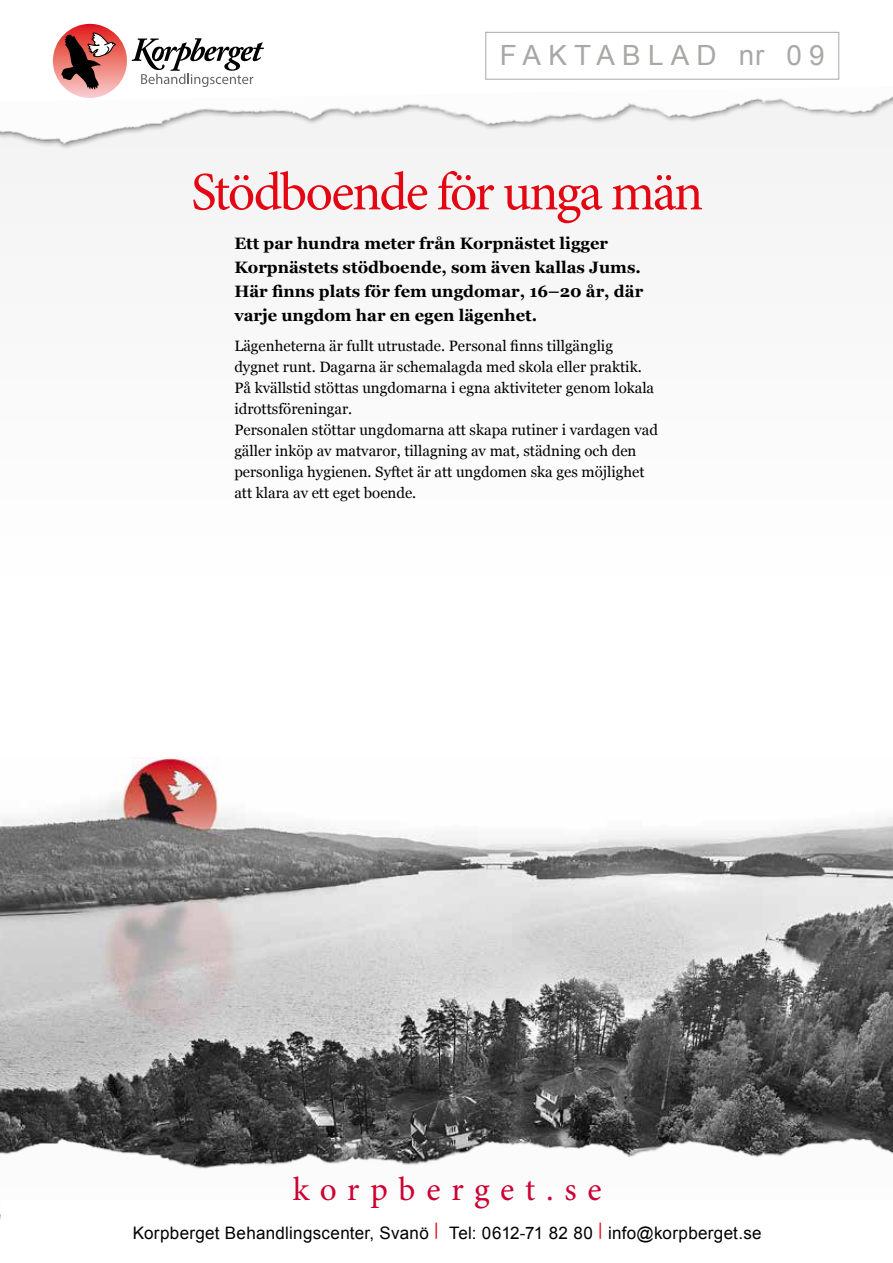
<style>
.page{position:relative;width:893px;height:1263px;background:#fff}
.page>*{position:absolute;margin:0;border:0;box-sizing:border-box;transform-origin:0 0}
.t1{font:54px "Minion Pro";letter-spacing:-.045em;color:#e30613}
.t2{font:33.45px "Minion Pro";letter-spacing:.315em;color:#c03}
.t3{font:27.9px "Arial";letter-spacing:.26em;color:#a8a8a7}
.t4{font:17.1px "Arial";letter-spacing:.015em;color:#000}
.t5{font:700 16.5px/24px "Georgia";color:#000}
.t6{font:15px/21px "Georgia";color:#000}
</style>
<div class="page">
<img style="left:0;top:758px;width:893px;height:312px">
<div style="left:0;top:0;width:893px;height:654px;background:#fafafa"></div>
<img style="left:0;top:1070px;width:893px;height:150px">
<div style="left:1px;top:1200px;width:892px;height:63px;background:#fff"></div>
<img style="left:0;top:102px;width:893px;height:47px">
<svg style="left:53px;top:23px;width:840px;height:79px"></svg>
<svg style="left:53px;top:24px;width:74px;height:74px"></svg>
<svg style="left:61px;top:33px;width:55px;height:57px;background:#9d5e5a"></svg>
<svg style="left:132px;top:38px;width:132px;height:49px"></svg>
<div style="left:485px;top:32px;width:354px;height:48px;border:1px solid #a8a8a7"></div>
<h3 class="t3" style="left:500px;top:37px;width:326px">FAKTABLAD nr 09</h3>
<h1 class="t1" style="left:191px;top:156px;width:514px">Stödboende för unga män</h1>
<p class="t5" style="left:234px;top:231px;width:410px">Ett par hundra meter från Korpnästet ligger Korpnästets stödboende, som även kallas Jums.<br>Här finns plats för fem ungdomar, 16–20 år, där varje ungdom har en egen lägenhet.</p>
<p class="t6" style="left:234px;top:334px;width:425px">Lägenheterna är fullt utrustade. Personal finns tillgänglig dygnet runt. Dagarna är schemalagda med skola eller praktik.<br>På kvällstid stöttas ungdomarna i egna aktiviteter genom lokala idrottsföreningar.<br>Personalen stöttar ungdomarna att skapa rutiner i vardagen vad gäller inköp av matvaror, tillagning av mat, städning och den personliga hygienen. Syftet är att ungdomen ska ges möjlighet att klara av ett eget boende.</p>
<h2 class="t2" style="left:293px;top:1167px;width:310px">korpberget.se</h2>
<p class="t4" style="left:133px;top:1222px;width:630px">Korpberget Behandlingscenter, Svanö <sup>|</sup> Tel: 0612-71 82 80 <sup>|</sup> info@korpberget.se</p>
</div>
